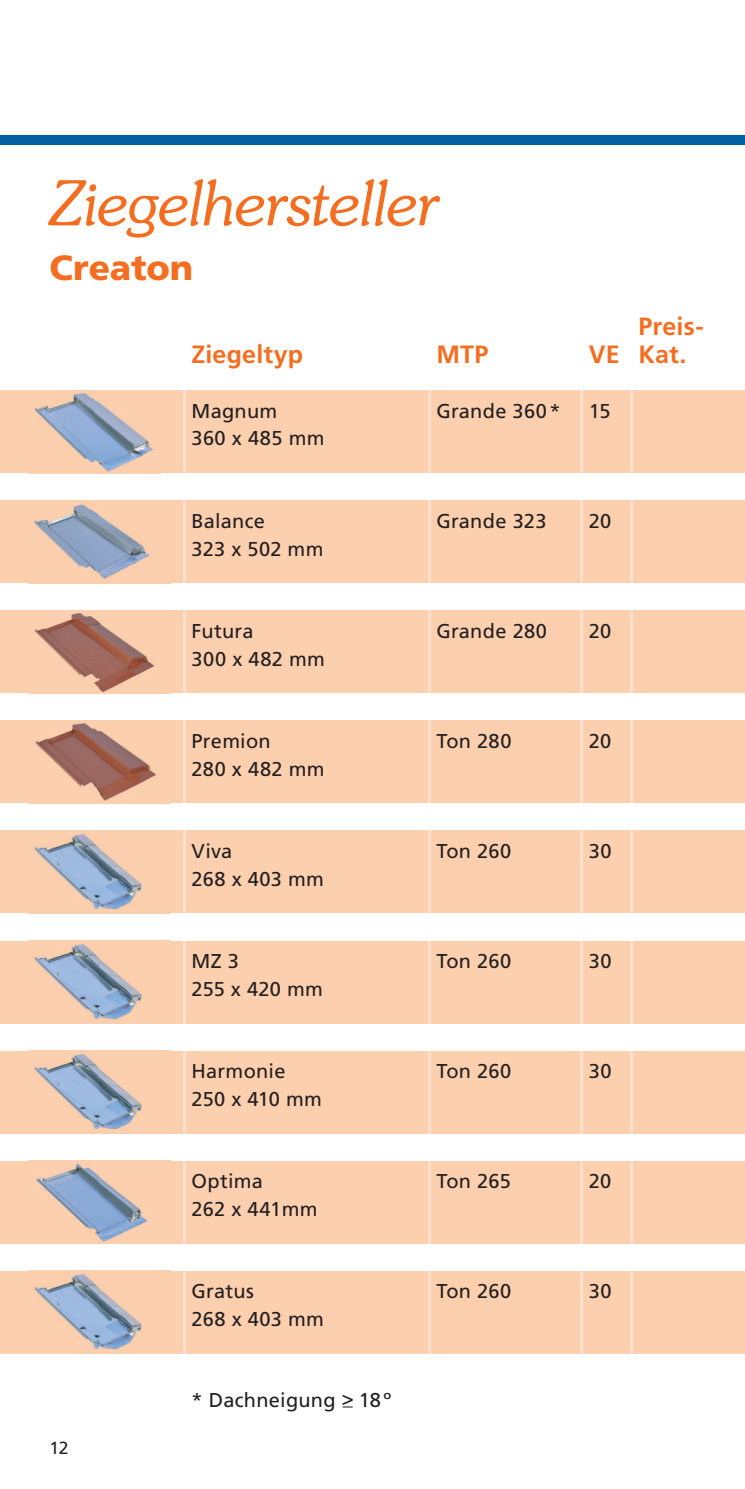
<style>
.page{position:relative;width:745px;height:1489px;background:#fff}
.page>*{position:absolute;margin:0;border:0;box-sizing:border-box;transform-origin:0 0}
.t1{font:italic 300 62.5px "Souvenir IT Cby BT";letter-spacing:-.015em;color:#f36e21}
.t2{font:900 35px "Frutiger";letter-spacing:-.005em;color:#f36e21}
.t3{font:700 25px/27.5px "Frutiger";letter-spacing:.005em;color:#f36e21}
.t4{font:20px/27.5px "Frutiger";letter-spacing:.01em;color:#231f20}
.t5{font:17.5px "Frutiger";color:#231f20}
</style>
<div class="page">
<div style="left:0;top:135px;width:744px;height:10px;background:#0161a2"></div>
<div style="left:0;top:500px;width:744px;height:83px;background:#fccfae"></div>
<div style="left:0;top:610px;width:744px;height:83px;background:#fccfae"></div>
<div style="left:0;top:720px;width:744px;height:83px;background:#fccfae"></div>
<div style="left:0;top:830px;width:744px;height:83px;background:#fccfae"></div>
<div style="left:0;top:940px;width:744px;height:83px;background:#fccfae"></div>
<div style="left:0;top:1050px;width:744px;height:83px;background:#fccfae"></div>
<div style="left:0;top:1160px;width:744px;height:83px;background:#fccfae"></div>
<div style="left:0;top:1270px;width:744px;height:83px;background:#fccfae"></div>
<div style="left:0;top:390px;width:744px;height:83px;background:#fccfae"></div>
<hr style="left:183px;top:500px;width:3px;height:83px;background:#fee1cb">
<hr style="left:183px;top:610px;width:3px;height:83px;background:#fee1cb">
<hr style="left:183px;top:720px;width:3px;height:83px;background:#fee1cb">
<hr style="left:183px;top:830px;width:3px;height:83px;background:#fee1cb">
<hr style="left:183px;top:940px;width:3px;height:83px;background:#fee1cb">
<hr style="left:183px;top:1050px;width:3px;height:83px;background:#fee1cb">
<hr style="left:183px;top:1160px;width:3px;height:83px;background:#fee1cb">
<hr style="left:183px;top:1270px;width:3px;height:83px;background:#fee1cb">
<hr style="left:183px;top:390px;width:3px;height:83px;background:#fee1cb">
<hr style="left:427px;top:500px;width:3px;height:83px;background:#fee1cb">
<hr style="left:427px;top:610px;width:3px;height:83px;background:#fee1cb">
<hr style="left:427px;top:720px;width:3px;height:83px;background:#fee1cb">
<hr style="left:427px;top:830px;width:3px;height:83px;background:#fee1cb">
<hr style="left:427px;top:940px;width:3px;height:83px;background:#fee1cb">
<hr style="left:427px;top:1050px;width:3px;height:83px;background:#fee1cb">
<hr style="left:427px;top:1160px;width:3px;height:83px;background:#fee1cb">
<hr style="left:427px;top:1270px;width:3px;height:83px;background:#fee1cb">
<hr style="left:427px;top:390px;width:3px;height:83px;background:#fee1cb">
<hr style="left:580px;top:500px;width:2px;height:83px;background:#fee1cb">
<hr style="left:580px;top:610px;width:2px;height:83px;background:#fee1cb">
<hr style="left:580px;top:720px;width:2px;height:83px;background:#fee1cb">
<hr style="left:580px;top:830px;width:2px;height:83px;background:#fee1cb">
<hr style="left:580px;top:940px;width:2px;height:83px;background:#fee1cb">
<hr style="left:580px;top:1050px;width:2px;height:83px;background:#fee1cb">
<hr style="left:580px;top:1160px;width:2px;height:83px;background:#fee1cb">
<hr style="left:580px;top:1270px;width:2px;height:83px;background:#fee1cb">
<hr style="left:580px;top:390px;width:2px;height:83px;background:#fee1cb">
<hr style="left:629px;top:500px;width:3px;height:83px;background:#fee1cb">
<hr style="left:629px;top:610px;width:3px;height:83px;background:#fee1cb">
<hr style="left:629px;top:720px;width:3px;height:83px;background:#fee1cb">
<hr style="left:629px;top:830px;width:3px;height:83px;background:#fee1cb">
<hr style="left:629px;top:940px;width:3px;height:83px;background:#fee1cb">
<hr style="left:629px;top:1050px;width:3px;height:83px;background:#fee1cb">
<hr style="left:629px;top:1160px;width:3px;height:83px;background:#fee1cb">
<hr style="left:629px;top:1270px;width:3px;height:83px;background:#fee1cb">
<hr style="left:629px;top:390px;width:3px;height:83px;background:#fee1cb">
<img style="left:28px;top:393px;width:132px;height:81px">
<img style="left:34px;top:504px;width:116px;height:75px">
<img style="left:34px;top:613px;width:120px;height:80px">
<img style="left:35px;top:723px;width:121px;height:78px">
<img style="left:34px;top:834px;width:108px;height:76px">
<img style="left:34px;top:944px;width:108px;height:76px">
<img style="left:34px;top:1054px;width:108px;height:76px">
<img style="left:36px;top:1163px;width:111px;height:79px">
<img style="left:34px;top:1274px;width:108px;height:76px">
<h1 class="t1" style="left:50px;top:165px;width:391px">Ziegelhersteller</h1>
<h2 class="t2" style="left:50px;top:247px;width:145px">Creaton</h2>
<p class="t3" style="left:191px;top:340px;width:113px">Ziegeltyp</p>
<p class="t3" style="left:436px;top:340px;width:54px">MTP</p>
<p class="t3" style="left:588px;top:340px;width:32px">VE</p>
<p class="t4" style="left:191px;top:397px;width:134px">Magnum<br>360 x 485 mm</p>
<p class="t4" style="left:436px;top:397px;width:126px">Grande 360 *</p>
<p class="t4" style="left:588px;top:397px;width:23px">15</p>
<p class="t3" style="left:638px;top:313px;width:67px">Preis-<br>Kat.</p>
<p class="t4" style="left:191px;top:507px;width:133px">Balance<br>323 x 502 mm</p>
<p class="t4" style="left:436px;top:507px;width:111px">Grande 323</p>
<p class="t4" style="left:588px;top:507px;width:24px">20</p>
<p class="t4" style="left:191px;top:617px;width:135px">Futura<br>300 x 482 mm</p>
<p class="t4" style="left:436px;top:617px;width:112px">Grande 280</p>
<p class="t4" style="left:588px;top:617px;width:24px">20</p>
<p class="t4" style="left:191px;top:727px;width:135px">Premion<br>280 x 482 mm</p>
<p class="t4" style="left:436px;top:727px;width:77px">Ton 280</p>
<p class="t4" style="left:588px;top:727px;width:24px">20</p>
<p class="t4" style="left:191px;top:837px;width:134px">Viva<br>268 x 403 mm</p>
<p class="t4" style="left:436px;top:837px;width:76px">Ton 260</p>
<p class="t4" style="left:588px;top:837px;width:24px">30</p>
<p class="t5" style="left:50px;top:1437px;width:20px">12</p>
<p class="t4" style="left:191px;top:947px;width:133px">MZ 3<br>255 x 420 mm</p>
<p class="t4" style="left:191px;top:1057px;width:132px">Harmonie<br>250 x 410 mm</p>
<p class="t4" style="left:191px;top:1167px;width:127px">Optima<br>262 x 441 mm</p>
<p class="t4" style="left:191px;top:1277px;width:134px">Gratus<br>268 x 403 mm</p>
<p class="t4" style="left:191px;top:1386px;width:201px">* Dachneigung &gt;_ 18 º</p>
<p class="t4" style="left:436px;top:947px;width:76px">Ton 260</p>
<p class="t4" style="left:436px;top:1057px;width:76px">Ton 260</p>
<p class="t4" style="left:436px;top:1167px;width:76px">Ton 265</p>
<p class="t4" style="left:436px;top:1277px;width:76px">Ton 260</p>
<p class="t4" style="left:588px;top:947px;width:24px">30</p>
<p class="t4" style="left:588px;top:1057px;width:24px">30</p>
<p class="t4" style="left:588px;top:1167px;width:24px">20</p>
<p class="t4" style="left:588px;top:1277px;width:24px">30</p>
</div>
